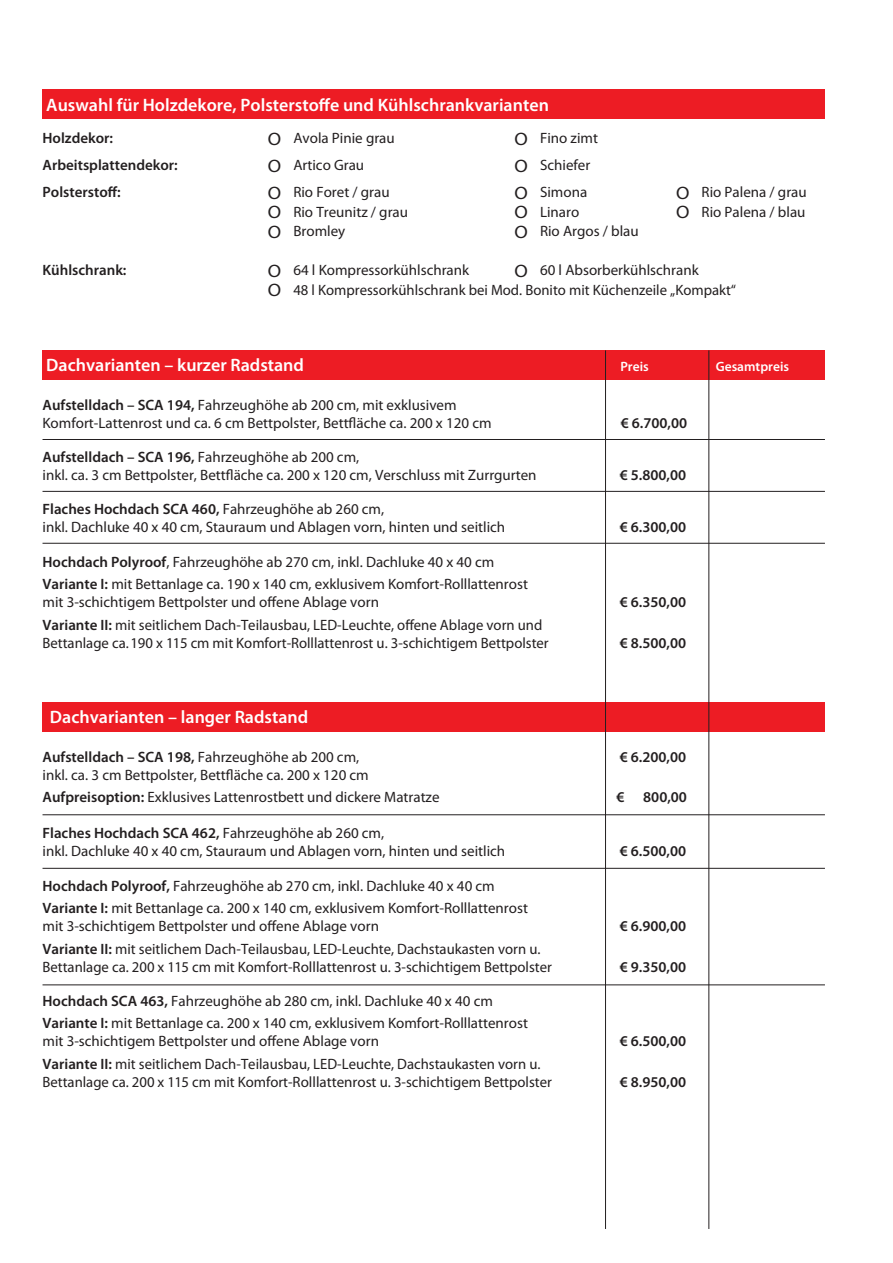
<style>
.page{position:relative;width:893px;height:1263px;background:#fff}
.page>*{position:absolute;margin:0;border:0;box-sizing:border-box;transform-origin:0 0}
.t1{font:600 18px "Myriad Pro";color:#fff}
.t2{font:15px/18px "Myriad Pro";color:#231f20}
.t3{font:600 15px "Myriad Pro";color:#231f20}
.t4{font:600 13.5px "Myriad Pro";color:#fff}
.s1{font-size:18px}
.s2{font-weight:600}
.s3{font-weight:400}
</style>
<div class="page">
<div style="left:43px;top:89px;width:782px;height:30px;background:#ed1c24"></div>
<div style="left:43px;top:350px;width:782px;height:29px;background:#ed1c24"></div>
<hr style="left:43px;top:439px;width:782px;height:1px;background:#231f20">
<hr style="left:43px;top:491px;width:782px;height:1px;background:#231f20">
<hr style="left:43px;top:543px;width:782px;height:1px;background:#231f20">
<div style="left:43px;top:702px;width:782px;height:29px;background:#ed1c24"></div>
<hr style="left:43px;top:814px;width:782px;height:1px;background:#231f20">
<hr style="left:43px;top:868px;width:782px;height:1px;background:#231f20">
<hr style="left:43px;top:984px;width:782px;height:1px;background:#231f20">
<hr style="left:708px;top:350px;width:1px;height:879px;background:#231f20">
<hr style="left:605px;top:350px;width:1px;height:879px;background:#231f20">
<p class="t1" style="left:46px;top:94px;width:504px">Auswahl für Holzdekore, Polsterstoffe und Kühlschrankvarianten</p>
<p class="t3" style="left:43px;top:129px;width:72px">Holzdekor:</p>
<p class="t2" style="left:268px;top:129px;width:128px"><span class="s1">О</span> Avola Pinie grau</p>
<p class="t2" style="left:514px;top:129px;width:85px"><span class="s1">О</span> Fino zimt</p>
<p class="t3" style="left:43px;top:156px;width:137px">Arbeitsplattendekor:</p>
<p class="t2" style="left:268px;top:156px;width:98px"><span class="s1">О</span> Artico Grau</p>
<p class="t2" style="left:514px;top:156px;width:77px"><span class="s1">О</span> Schiefer</p>
<p class="t3" style="left:43px;top:183px;width:80px">Polsterstoff:</p>
<p class="t2" style="left:268px;top:183px;width:123px"><span class="s1">О</span> Rio Foret / grau</p>
<p class="t2" style="left:514px;top:183px;width:74px"><span class="s1">О</span> Simona</p>
<p class="t2" style="left:676px;top:183px;width:132px"><span class="s1">О</span> Rio Palena / grau</p>
<p class="t2" style="left:268px;top:202px;width:142px"><span class="s1">О</span> Rio Treunitz / grau</p>
<p class="t2" style="left:514px;top:202px;width:66px"><span class="s1">О</span> Linaro</p>
<p class="t2" style="left:676px;top:202px;width:131px"><span class="s1">О</span> Rio Palena / blau</p>
<p class="t2" style="left:268px;top:222px;width:79px"><span class="s1">О</span> Bromley</p>
<p class="t2" style="left:514px;top:222px;width:126px"><span class="s1">О</span> Rio Argos / blau</p>
<p class="t3" style="left:43px;top:261px;width:85px">Kühlschrank:</p>
<p class="t2" style="left:268px;top:261px;width:203px"><span class="s1">О</span> 64 l Kompressorkühlschrank</p>
<p class="t2" style="left:268px;top:260px;width:470px;line-height:19.5px;text-indent:247px"><span class="s1">О</span> 60 l Absorberkühlschrank<br><span class="s1">О</span> 48 l Kompressorkühlschrank bei Mod. Bonito mit Küchenzeile „Kompakt“</p>
<p class="t1" style="left:46px;top:353px;width:259px">Dachvarianten – kurzer Radstand</p>
<p class="t4" style="left:620px;top:358px;width:30px">Preis</p>
<p class="t4" style="left:716px;top:358px;width:75px">Gesamtpreis</p>
<p class="t2" style="left:43px;top:396px;width:451px"><span class="s2">Aufstelldach – SCA 194,</span> Fahrzeughöhe ab 200 cm, mit exklusivem<br>Komfort-Lattenrost und ca. 6 cm Bettpolster, Bettfläche ca. 200 x 120 cm</p>
<p class="t3" style="left:621px;top:413px;width:68px">€ 6.700,00</p>
<p class="t2" style="left:43px;top:448px;width:496px"><span class="s2">Aufstelldach – SCA 196,</span> Fahrzeughöhe ab 200 cm,<br>inkl. ca. 3 cm Bettpolster, Bettfläche ca. 200 x 120 cm, Verschluss mit Zurrgurten</p>
<p class="t2" style="left:43px;top:500px;width:464px"><span class="s2">Flaches Hochdach SCA 460,</span> Fahrzeughöhe ab 260 cm,<br>inkl. Dachluke 40 x 40 cm, Stauraum und Ablagen vorn, hinten und seitlich</p>
<p class="t3" style="left:620px;top:465px;width:68px">€ 5.800,00</p>
<p class="t3" style="left:620px;top:518px;width:68px">€ 6.300,00</p>
<p class="t2" style="left:43px;top:550px;width:487px;line-height:22.5px"><span class="s2">Hochdach Polyroof</span>, Fahrzeughöhe ab 270 cm, inkl. Dachluke 40 x 40 cm<br><span class="s2">Variante I:</span> mit Bettanlage ca. 190 x 140 cm, exklusivem Komfort-Rolllattenrost</p>
<p class="t2" style="left:43px;top:593px;width:338px">mit 3-schichtigem Bettpolster und offene Ablage vorn</p>
<p class="t3" style="left:620px;top:592px;width:68px">€ 6.350,00</p>
<p class="t2" style="left:43px;top:615px;width:508px"><span class="s2">Variante II:</span> mit seitlichem Dach-Teilausbau, LED-Leuchte, offene Ablage vorn und<br>Bettanlage ca.190 x 115 cm mit Komfort-Rolllattenrost u. 3-schichtigem Bettpolster</p>
<p class="t3" style="left:620px;top:633px;width:68px">€ 8.500,00</p>
<p class="t1" style="left:50px;top:705px;width:260px">Dachvarianten – langer Radstand</p>
<p class="t3" style="left:43px;top:747px;width:318px">Aufstelldach – SCA 198, <span class="s3">Fahrzeughöhe ab 200 cm,</span></p>
<p class="t3" style="left:620px;top:747px;width:68px">€ 6.200,00</p>
<p class="t2" style="left:43px;top:763px;width:399px;line-height:22.5px">inkl. ca. 3 cm Bettpolster, Bettfläche ca. 200 x 120 cm<br><span class="s2">Aufpreisoption:</span> Exklusives Lattenrostbett und dickere Matratze</p>
<p class="t3" style="left:617px;top:788px;width:72px">€ 800,00</p>
<p class="t2" style="left:43px;top:824px;width:464px"><span class="s2">Flaches Hochdach SCA 462,</span> Fahrzeughöhe ab 260 cm,<br>inkl. Dachluke 40 x 40 cm, Stauraum und Ablagen vorn, hinten und seitlich</p>
<p class="t3" style="left:620px;top:842px;width:68px">€ 6.500,00</p>
<p class="t2" style="left:43px;top:874px;width:487px;line-height:22.5px"><span class="s2">Hochdach Polyroof,</span> Fahrzeughöhe ab 270 cm, inkl. Dachluke 40 x 40 cm<br><span class="s2">Variante I:</span> mit Bettanlage ca. 200 x 140 cm, exklusivem Komfort-Rolllattenrost</p>
<p class="t2" style="left:43px;top:917px;width:338px">mit 3-schichtigem Bettpolster und offene Ablage vorn</p>
<p class="t3" style="left:620px;top:916px;width:68px">€ 6.900,00</p>
<p class="t2" style="left:43px;top:939px;width:511px"><span class="s2">Variante II:</span> mit seitlichem Dach-Teilausbau, LED-Leuchte, Dachstaukasten vorn u.<br>Bettanlage ca. 200 x 115 cm mit Komfort-Rolllattenrost u. 3-schichtigem Bettpolster</p>
<p class="t3" style="left:620px;top:957px;width:68px">€ 9.350,00</p>
<p class="t2" style="left:43px;top:989px;width:487px;line-height:22.5px"><span class="s2">Hochdach SCA 463,</span> Fahrzeughöhe ab 280 cm, inkl. Dachluke 40 x 40 cm<br><span class="s2">Variante I:</span> mit Bettanlage ca. 200 x 140 cm, exklusivem Komfort-Rolllattenrost</p>
<p class="t2" style="left:43px;top:1032px;width:338px">mit 3-schichtigem Bettpolster und offene Ablage vorn</p>
<p class="t3" style="left:620px;top:1032px;width:68px">€ 6.500,00</p>
<p class="t2" style="left:43px;top:1054px;width:511px"><span class="s2">Variante II:</span> mit seitlichem Dach-Teilausbau, LED-Leuchte, Dachstaukasten vorn u.<br>Bettanlage ca. 200 x 115 cm mit Komfort-Rolllattenrost u. 3-schichtigem Bettpolster</p>
<p class="t3" style="left:620px;top:1072px;width:68px">€ 8.950,00</p>
</div>
